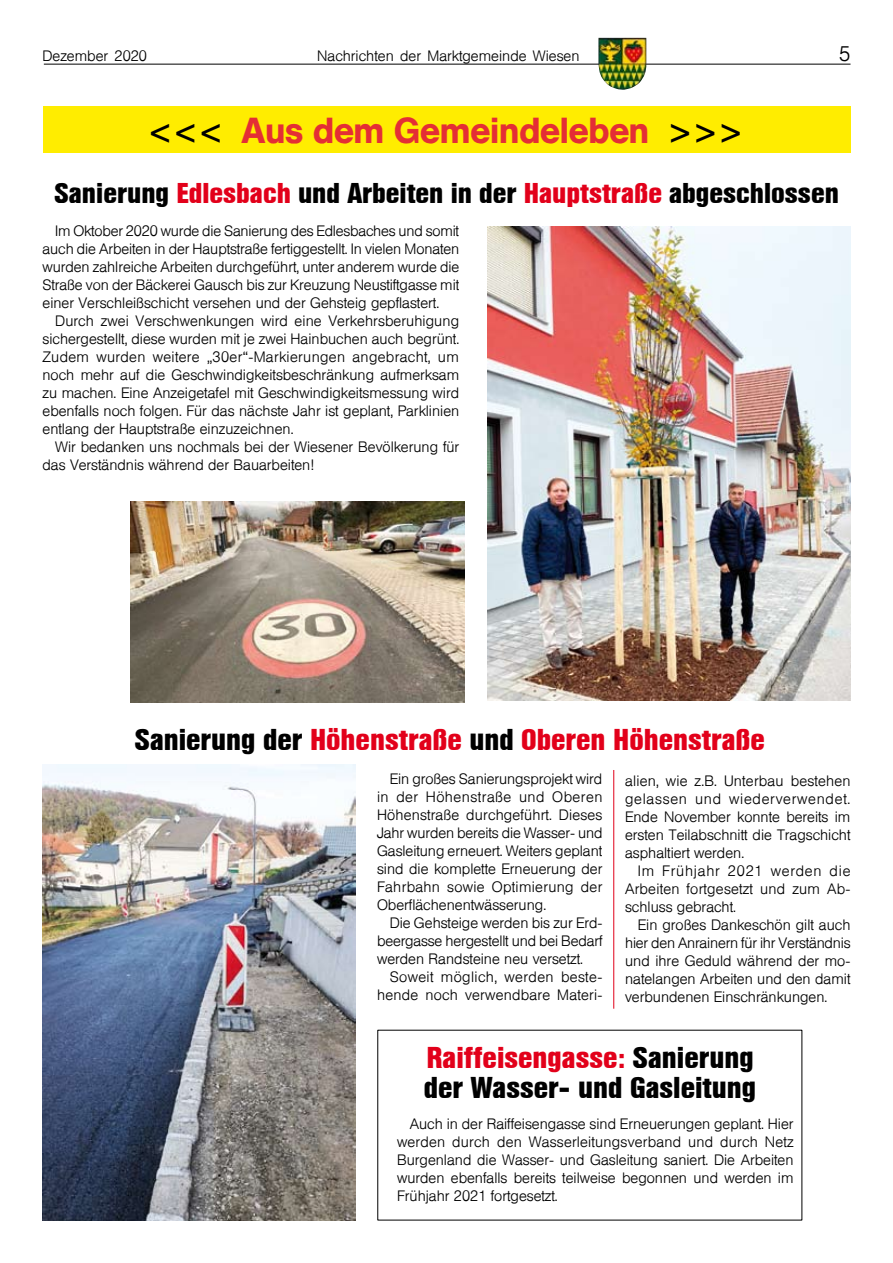
<style>
.page{position:relative;width:893px;height:1263px;background:#fff}
.page>*{position:absolute;margin:0;border:0;box-sizing:border-box;transform-origin:0 0}
.t1{font:500 36px "Helvetica BQ";color:#e42e35}
.t2{font:700 30px/30px "Helvetica Condensed BQ";color:#000}
.t3{font:700 30px "Helvetica Condensed BQ";color:#e2001a}
.t4{font:700 28.5px "Helvetica Condensed BQ";color:#000}
.t5{font:300 21px "Helvetica BQ";color:#000}
.t6{font:300 15px/18px "Helvetica BQ";color:#000;text-align:justify}
.s1{font-size:27px;color:#000}
.s2{color:#e2001a}
.s3{color:#000}
</style>
<div class="page">
<hr style="left:44px;top:64px;width:806px;height:1px;background:#000">
<img style="left:598px;top:38px;width:48px;height:52px">
<div style="left:43px;top:106px;width:807px;height:47px;background:#ffed00"></div>
<img style="left:131px;top:502px;width:334px;height:200px">
<img style="left:487px;top:227px;width:363px;height:473px">
<img style="left:43px;top:764px;width:312px;height:456px">
<hr style="left:613px;top:770px;width:1px;height:239px;background:#e2001a">
<p class="t6" style="left:43px;top:48px;width:106px">Dezember 2020</p>
<p class="t6" style="left:317px;top:48px;width:264px">Nachrichten der Marktgemeinde Wiesen</p>
<h3 class="t5" style="left:839px;top:42px;width:13px">5</h3>
<h1 class="t1" style="left:151px;top:109px;width:590px"><span class="s1">&lt; &lt; &lt;</span> Aus dem Gemeindeleben <span class="s1">&gt; &gt; &gt;</span></h1>
<h3 class="t4" style="left:54px;top:176px;width:786px">Sanierung <span class="s2">Edlesbach</span> und Arbeiten in der <span class="s2">Hauptstraße</span> abgeschlossen</h3>
<p class="t6" style="left:43px;top:222px;width:418px;text-indent:13px">Im Oktober 2020 wurde die Sanierung des Edlesbaches und somit auch die Arbeiten in der Hauptstraße fertiggestellt. In vielen Monaten wurden zahlreiche Arbeiten durchgeführt, unter anderem wurde die Straße von der Bäckerei Gausch bis zur Kreuzung Neustiftgasse mit einer Verschleißschicht versehen und der Gehsteig gepflastert.</p>
<p class="t6" style="left:43px;top:312px;width:418px;text-indent:13px">Durch zwei Verschwenkungen wird eine Verkehrsberuhigung sichergestellt, diese wurden mit je zwei Hainbuchen auch begrünt.<br>Zudem wurden weitere „30er“-Markierungen angebracht, um noch mehr auf die Geschwindigkeitsbeschränkung aufmerksam zu machen. Eine Anzeigetafel mit Geschwindigkeitsmessung wird ebenfalls noch folgen. Für das nächste Jahr ist geplant, Parklinien entlang der Hauptstraße einzuzeichnen.</p>
<p class="t6" style="left:43px;top:438px;width:418px;text-indent:13px">Wir bedanken uns nochmals bei der Wiesener Bevölkerung für das Verständnis während der Bauarbeiten!</p>
<h2 class="t3" style="left:134px;top:723px;width:632px"><span class="s3">Sanierung der</span> Höhenstraße <span class="s3">und</span> Oberen Höhenstraße</h2>
<p class="t6" style="left:377px;top:770px;width:227px;text-indent:13px">Ein großes Sanierungsprojekt wird in der Höhenstraße und Oberen Höhenstraße durchgeführt. Dieses Jahr wurden bereits die Wasser- und Gasleitung erneuert. Weiters geplant sind die komplette Erneuerung der Fahrbahn sowie Optimierung der Oberflächenentwässerung.</p>
<p class="t6" style="left:377px;top:914px;width:227px;text-indent:13px">Die Gehsteige werden bis zur Erd&shy;beergasse hergestellt und bei Bedarf werden Randsteine neu versetzt.</p>
<p class="t6" style="left:377px;top:968px;width:227px;text-align:right">Soweit möglich, werden beste&shy;hende noch verwendbare Materi-</p>
<p class="t6" style="left:625px;top:772px;width:227px">alien, wie z.B. Unterbau bestehen gelassen und wiederverwendet.<br>Ende November konnte bereits im ersten Teilabschnitt die Tragschicht asphaltiert werden.</p>
<p class="t6" style="left:625px;top:862px;width:227px;text-indent:13px">Im Frühjahr 2021 werden die Arbeiten fortgesetzt und zum Ab&shy;schluss gebracht.</p>
<p class="t6" style="left:625px;top:916px;width:227px;text-indent:13px">Ein großes Dankeschön gilt auch hier den Anrainern für ihr Verständnis und ihre Geduld während der mo&shy;natelangen Arbeiten und den damit verbundenen Einschränkungen.</p>
<h2 class="t2" style="left:424px;top:1043px;width:334px"><span class="s2">Raiffeisengasse:</span> Sanierung der Wasser- und Gasleitung</h2>
<p class="t6" style="left:397px;top:1115px;width:398px;text-indent:13px">Auch in der Raiffeisengasse sind Erneuerungen geplant. Hier werden durch den Wasserleitungsverband und durch Netz Burgenland die Wasser- und Gasleitung saniert. Die Arbeiten wurden ebenfalls bereits teilweise begonnen und werden im Frühjahr 2021 fortgesetzt.</p>
</div>
